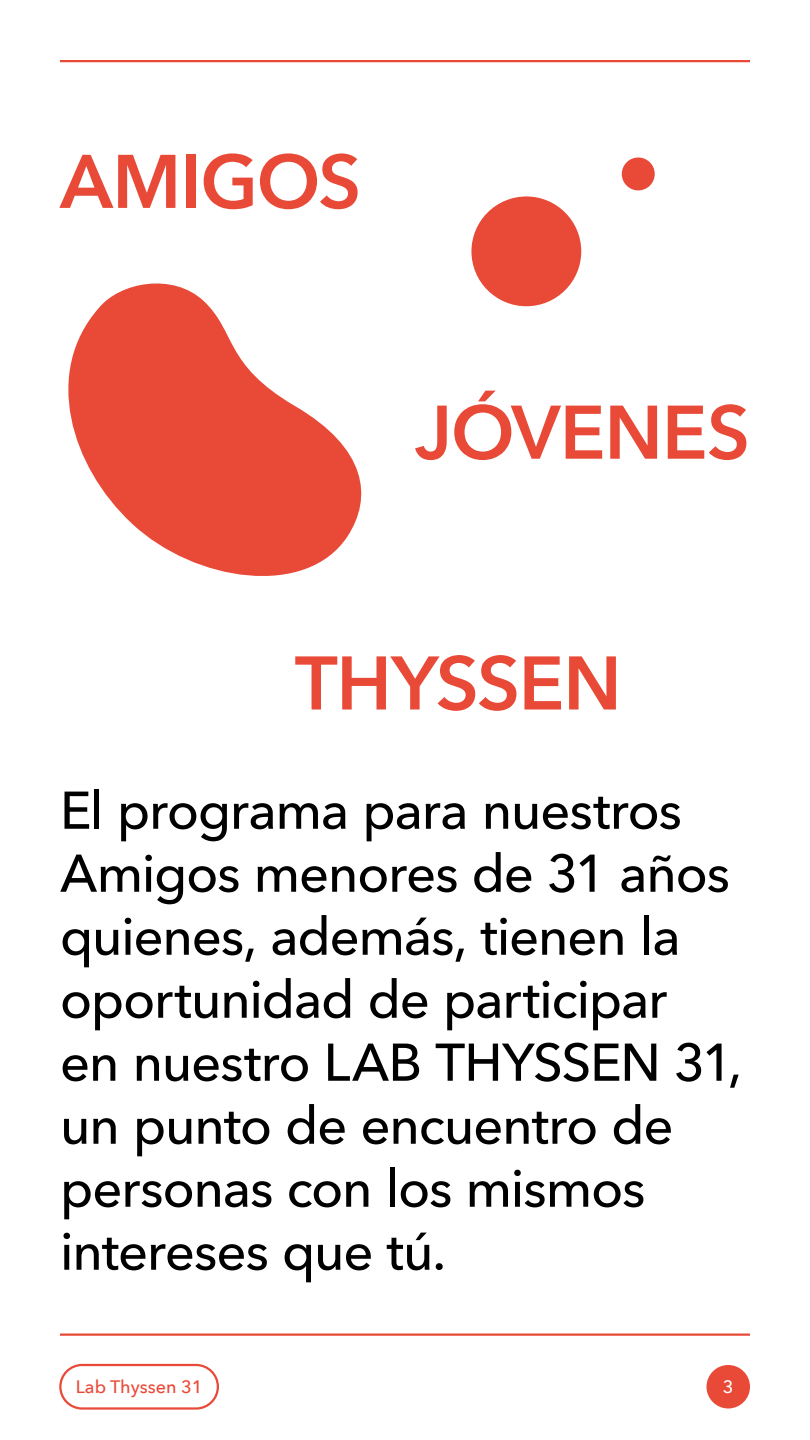
<style>
.page{position:relative;width:810px;height:1440px;background:#fff}
.page>*{position:absolute;margin:0;border:0;box-sizing:border-box;transform-origin:0 0}
.t1{font:600 75px "Avenir Next";letter-spacing:-.015em;color:#e94a38}
.t2{font:500 52.5px/63px "Avenir Next";letter-spacing:-.02em;color:#000}
.t3{font:500 18px "Avenir Next";color:#e94a38}
.t4{font:500 18px "Avenir Next";color:#fff}
</style>
<div class="page">
<div style="left:706px;top:1365px;width:44px;height:43px;background:#e94a38;border-radius:50%"></div>
<hr style="left:60px;top:1334px;width:690px;height:2px;background:#e94a38">
<hr style="left:60px;top:60px;width:690px;height:2px;background:#e94a38">
<div style="left:59px;top:1364px;width:160px;height:46px;border:2px solid #e94a38;border-radius:22px"></div>
<svg style="left:68px;top:283px;width:294px;height:293px;fill:#e94a38"></svg>
<div style="left:471px;top:196px;width:110px;height:110px;background:#e94a38;border-radius:50%"></div>
<div style="left:622px;top:158px;width:33px;height:32px;background:#e94a38;border-radius:50%"></div>
<h1 class="t1" style="left:60px;top:117px;width:303px">AMIGOS</h1>
<h1 class="t1" style="left:415px;top:368px;width:337px">JÓVENES</h1>
<h1 class="t1" style="left:295px;top:619px;width:328px">THYSSEN</h1>
<p class="t2" style="left:60px;top:777px;width:683px">El programa para nuestros<br>Amigos menores de 31 años quienes, además, tienen la oportunidad de participar<br>en nuestro LAB THYSSEN 31, un punto de encuentro de personas con los mismos intereses que tú.</p>
<p class="t3" style="left:76px;top:1371px;width:128px">Lab Thyssen 31</p>
<p class="t4" style="left:723px;top:1371px;width:12px">3</p>
</div>
